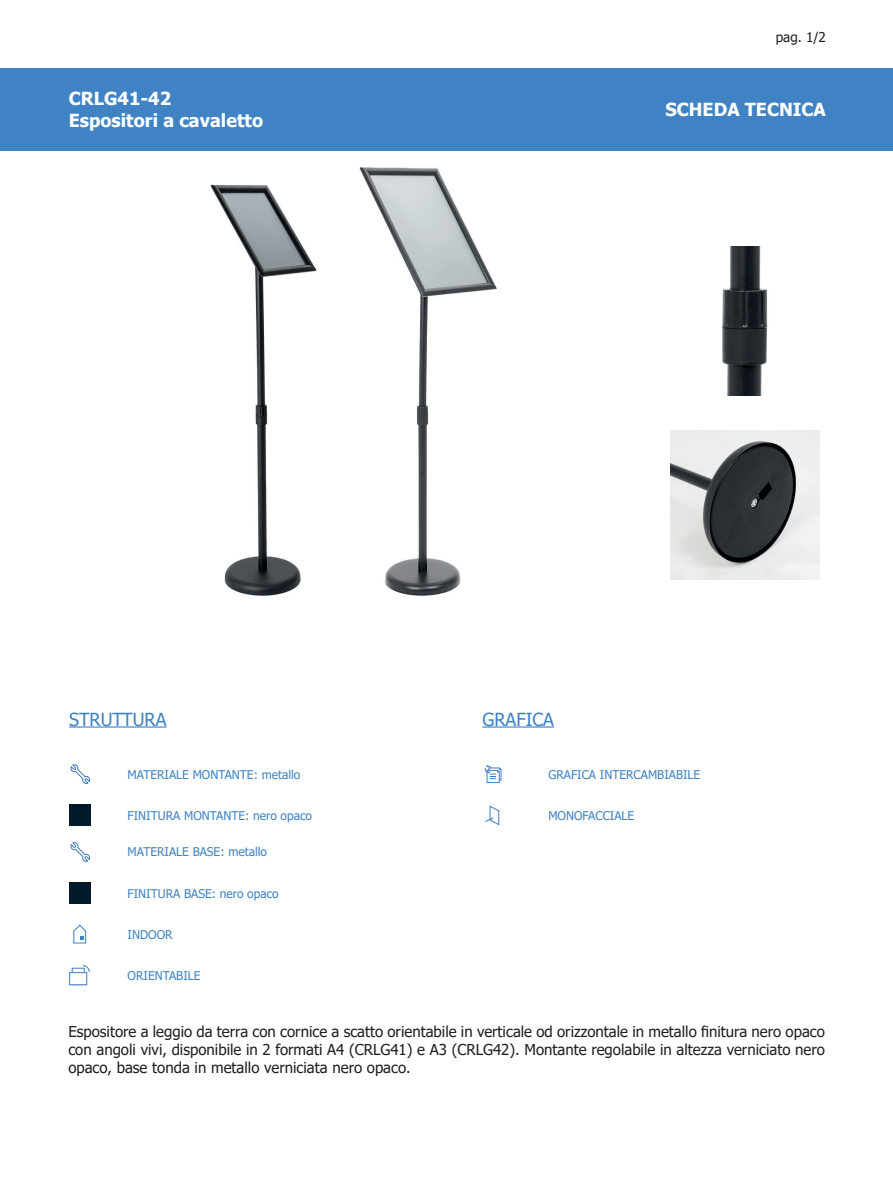
<style>
.page{position:relative;width:893px;height:1187px;background:#fff}
.page>*{position:absolute;margin:0;border:0;box-sizing:border-box;transform-origin:0 0}
.t1{font:700 18px/21.6px "Tahoma";color:#fff}
.t2{font:18px "Tahoma";color:#3f83c4}
.t3{font:15px/18px "Tahoma";color:#231f20;text-align:justify}
.t4{font:13.5px "Tahoma";color:#231f20}
.t5{font:12px "Tahoma";color:#3f83c4}
</style>
<div class="page">
<hr style="left:482px;top:726px;width:72px;height:1px;background:#3f83c4">
<hr style="left:69px;top:726px;width:98px;height:1px;background:#3f83c4">
<svg style="left:70px;top:764px;width:20px;height:20px"></svg>
<svg style="left:70px;top:842px;width:20px;height:20px"></svg>
<div style="left:69px;top:804px;width:21px;height:22px;background:#00192b"></div>
<div style="left:69px;top:882px;width:21px;height:21px;background:#00192b"></div>
<svg style="left:485px;top:805px;width:15px;height:20px"></svg>
<div style="left:72px;top:967px;width:13px;height:18px;border:1px solid #437ec1"></div>
<div style="left:70px;top:972px;width:17px;height:12px;background:#fff"></div>
<div style="left:69px;top:972px;width:18px;height:13px;border:1px solid #437ec1"></div>
<svg style="left:82px;top:965px;width:8px;height:7px"></svg>
<img style="left:671px;top:430px;width:148px;height:149px">
<img style="left:722px;top:247px;width:46px;height:148px">
<img style="left:210px;top:184px;width:107px;height:412px">
<img style="left:359px;top:167px;width:138px;height:429px">
<div style="left:0;top:68px;width:893px;height:82px;background:#3f83c4"></div>
<svg style="left:484px;top:764px;width:17px;height:19px"></svg>
<svg style="left:73px;top:924px;width:13px;height:19px"></svg>
<p class="t1" style="left:69px;top:89px;width:196px">CRLG41-42<br>Espositori a cavaletto</p>
<p class="t4" style="left:776px;top:28px;width:52px">pag. 1/2</p>
<p class="t1" style="left:678px;top:91px;width:162px">SCHEDA TECNICA</p>
<p class="t1" style="left:665px;top:99px;width:162px">SCHEDA TECNICA</p>
<p class="t2" style="left:69px;top:707px;width:99px">STRUTTURA</p>
<p class="t5" style="left:128px;top:766px;width:174px">MATERIALE MONTANTE: metallo</p>
<p class="t5" style="left:128px;top:807px;width:186px">FINITURA MONTANTE: nero opaco</p>
<p class="t5" style="left:128px;top:844px;width:141px">MATERIALE BASE: metallo</p>
<p class="t5" style="left:128px;top:885px;width:153px">FINITURA BASE: nero opaco</p>
<p class="t5" style="left:128px;top:926px;width:47px">INDOOR</p>
<p class="t5" style="left:128px;top:967px;width:74px">ORIENTABILE</p>
<p class="t2" style="left:482px;top:707px;width:73px">GRAFICA</p>
<p class="t5" style="left:548px;top:766px;width:153px">GRAFICA INTERCAMBIABILE</p>
<p class="t5" style="left:548px;top:807px;width:87px">MONOFACCIALE</p>
<p class="t3" style="left:68px;top:1023px;width:758px">Espositore a leggio da terra con cornice a scatto orientabile in verticale od orizzontale in metallo finitura nero opaco con angoli vivi, disponibile in 2 formati A4 (CRLG41) e A3 (CRLG42). Montante regolabile in altezza verniciato nero opaco, base tonda in metallo verniciata nero opaco.</p>
</div>
